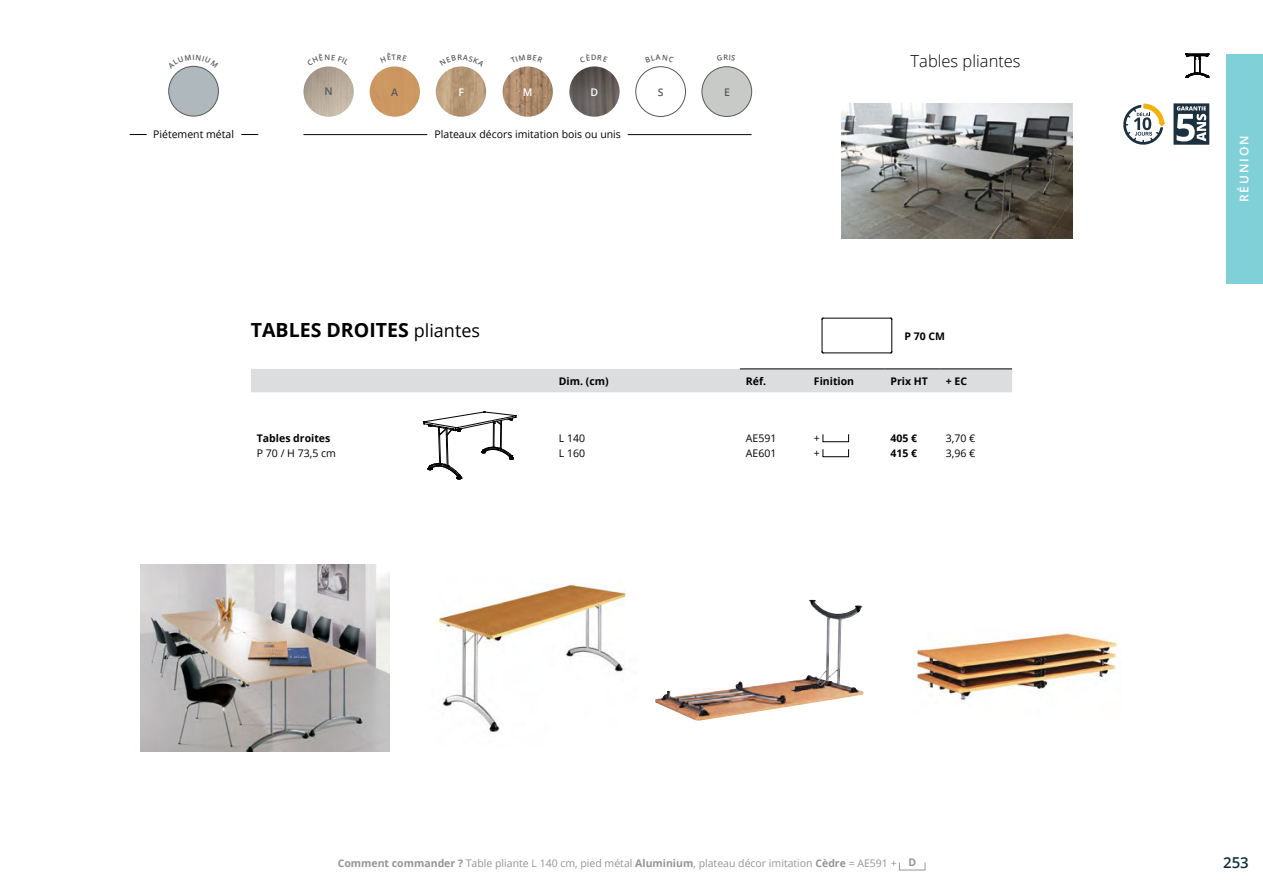
<style>
.page{position:relative;width:1263px;height:893px;background:#fff}
.page>*{position:absolute;margin:0;border:0;box-sizing:border-box;transform-origin:0 0}
.Titre_cap_Chapeau_Ta{font:700 19.5px "Open Sans";color:#000}
.Titre_Gamme_Haut_de{font:300 16.5px "Open Sans";color:#000}
.t1{font:600 15px "Open Sans";color:#112f3f}
.t2{font:600 12px "Open Sans";letter-spacing:.16em;color:#fff}
.Pied_de_page{font:10.5px "Open Sans";color:#939598}
.Légende_décors{font:10.5px "Open Sans";color:#000}
.Titre_tableau{font:700 10.5px "Open Sans";color:#000}
.contenu_tableau{font:10.5px "Open Sans";color:#000}
.Titre_tableau-2{font:10.5px "Open Sans";color:#000}
.Prix{font:700 10.5px "Open Sans";color:#000}
.Reférence_finition_p{font:600 10.5px "Open Sans";color:#58595b}
.Reférence_finition_p-2{font:600 10.5px "Open Sans";color:#fff}
.Texte_tableau{font:700 10.5px "Open Sans";color:#939598}
.s1{font-weight:400;font-size:18px}
.s2{font-weight:700}
</style>
<div class="page">
<div style="left:1226px;top:54px;width:37px;height:230px;background:#80d0d8"></div>
<div style="left:899px;top:862px;width:26px;height:8px;border:1px solid #939598"></div>
<div style="left:251px;top:369px;width:761px;height:23px;background:#dcddde"></div>
<hr style="left:740px;top:368px;width:68px;height:1px;background:#000">
<hr style="left:808px;top:368px;width:76px;height:1px;background:#000">
<hr style="left:884px;top:368px;width:56px;height:1px;background:#000">
<hr style="left:940px;top:368px;width:72px;height:1px;background:#000">
<svg style="left:424px;top:412px;width:93px;height:68px"></svg>
<div style="left:823px;top:434px;width:26px;height:8px;border:1px solid #000"></div>
<div style="left:823px;top:449px;width:26px;height:8px;border:1px solid #000"></div>
<img style="left:140px;top:565px;width:249px;height:187px">
<img style="left:655px;top:600px;width:208px;height:121px">
<img style="left:435px;top:584px;width:192px;height:148px">
<img style="left:913px;top:633px;width:205px;height:67px">
<img style="left:841px;top:104px;width:231px;height:135px">
<hr style="left:823px;top:353px;width:68px;height:1px;background:#000">
<hr style="left:891px;top:319px;width:1px;height:33px;background:#000">
<hr style="left:822px;top:319px;width:1px;height:33px;background:#000">
<hr style="left:823px;top:318px;width:68px;height:1px;background:#000">
<svg style="left:1173px;top:103px;width:36px;height:42px"></svg>
<svg style="left:1123px;top:104px;width:42px;height:41px"></svg>
<svg style="left:1186px;top:53px;width:24px;height:25px"></svg>
<img style="left:569px;top:66px;width:51px;height:51px">
<img style="left:303px;top:66px;width:51px;height:51px;border-radius:25px">
<div style="left:635px;top:66px;width:51px;height:51px;border:1px solid #58595b;border-radius:50%"></div>
<img style="left:369px;top:66px;width:51px;height:51px">
<img style="left:436px;top:66px;width:50px;height:51px;border-radius:25px">
<div style="left:702px;top:67px;width:50px;height:49px;background:#c8cac8;border-radius:50%"></div>
<div style="left:702px;top:66px;width:50px;height:51px;border:1px solid #58595b;border-radius:50%"></div>
<img style="left:503px;top:66px;width:50px;height:51px;border-radius:25px">
<hr style="left:303px;top:134px;width:124px;height:1px;background:#000">
<hr style="left:628px;top:134px;width:123px;height:1px;background:#000">
<div style="left:169px;top:66px;width:49px;height:50px;background:#afb9bd;border-radius:50%"></div>
<div style="left:168px;top:66px;width:51px;height:50px;border:1px solid #58595b;border-radius:50%"></div>
<svg style="left:241px;top:134px;width:17px;height:1px"></svg>
<svg style="left:130px;top:134px;width:17px;height:1px"></svg>
<svg style="left:181px;top:65px;width:25px;height:4px"></svg>
<p class="Légende_décors" style="left:153px;top:127px;width:82px">Piétement métal</p>
<p class="Reférence_finition_p" style="left:324px;top:84px;width:10px">N</p>
<p class="Reférence_finition_p" style="left:658px;top:85px;width:7px">S</p>
<p class="Reférence_finition_p" style="left:391px;top:85px;width:8px">A</p>
<p class="Reférence_finition_p-2" style="left:458px;top:85px;width:7px">F</p>
<p class="Reférence_finition_p" style="left:724px;top:85px;width:7px">E</p>
<p class="Reférence_finition_p-2" style="left:591px;top:85px;width:9px">D</p>
<p class="Reférence_finition_p-2" style="left:523px;top:85px;width:11px">M</p>
<p class="Légende_décors" style="left:434px;top:127px;width:188px">Plateaux décors imitation bois ou unis</p>
<p class="Titre_Gamme_Haut_de" style="left:911px;top:50px;width:112px">Tables pliantes</p>
<p class="Titre_cap_Chapeau_Ta" style="left:251px;top:316px;width:231px">TABLES DROITES <span class="s1">pliantes</span></p>
<p class="Titre_tableau" style="left:257px;top:431px;width:75px">Tables droites</p>
<p class="Titre_tableau-2" style="left:257px;top:446px;width:80px">P 70 / H 73,5 cm</p>
<p class="Titre_tableau" style="left:904px;top:329px;width:42px">P 70 CM</p>
<p class="Titre_tableau" style="left:559px;top:373px;width:51px">Dim. (cm)</p>
<p class="Titre_tableau" style="left:746px;top:373px;width:22px">Réf.</p>
<p class="Titre_tableau" style="left:814px;top:373px;width:42px">Finition</p>
<p class="Titre_tableau" style="left:890px;top:373px;width:39px">Prix HT</p>
<p class="Titre_tableau" style="left:946px;top:373px;width:23px">+ EC</p>
<p class="contenu_tableau" style="left:559px;top:431px;width:28px">L 140</p>
<p class="contenu_tableau" style="left:559px;top:446px;width:28px">L 160</p>
<p class="contenu_tableau" style="left:746px;top:431px;width:32px">AE591</p>
<p class="contenu_tableau" style="left:746px;top:446px;width:32px">AE601</p>
<p class="Légende_décors" style="left:814px;top:431px;width:8px">+</p>
<p class="Légende_décors" style="left:814px;top:446px;width:8px">+</p>
<p class="Prix" style="left:890px;top:431px;width:28px">405 €</p>
<p class="Prix" style="left:890px;top:446px;width:28px">415 €</p>
<p class="contenu_tableau" style="left:946px;top:431px;width:31px">3,70 €</p>
<p class="contenu_tableau" style="left:946px;top:446px;width:31px">3,96 €</p>
<p class="Pied_de_page" style="left:338px;top:856px;width:560px"><span class="s2">Comment commander ?</span> Table pliante L 140 cm, pied métal <span class="s2">Aluminium</span>, plateau décor imitation <span class="s2">Cèdre</span> = AE591 +</p>
<p class="Texte_tableau" style="left:908px;top:855px;width:9px">D</p>
<p class="t2" style="left:1236px;top:202px;width:68px;rotate:-90deg">RÉUNION</p>
<h3 class="t1" style="left:1223px;top:852px;width:27px">253</h3>
</div>
